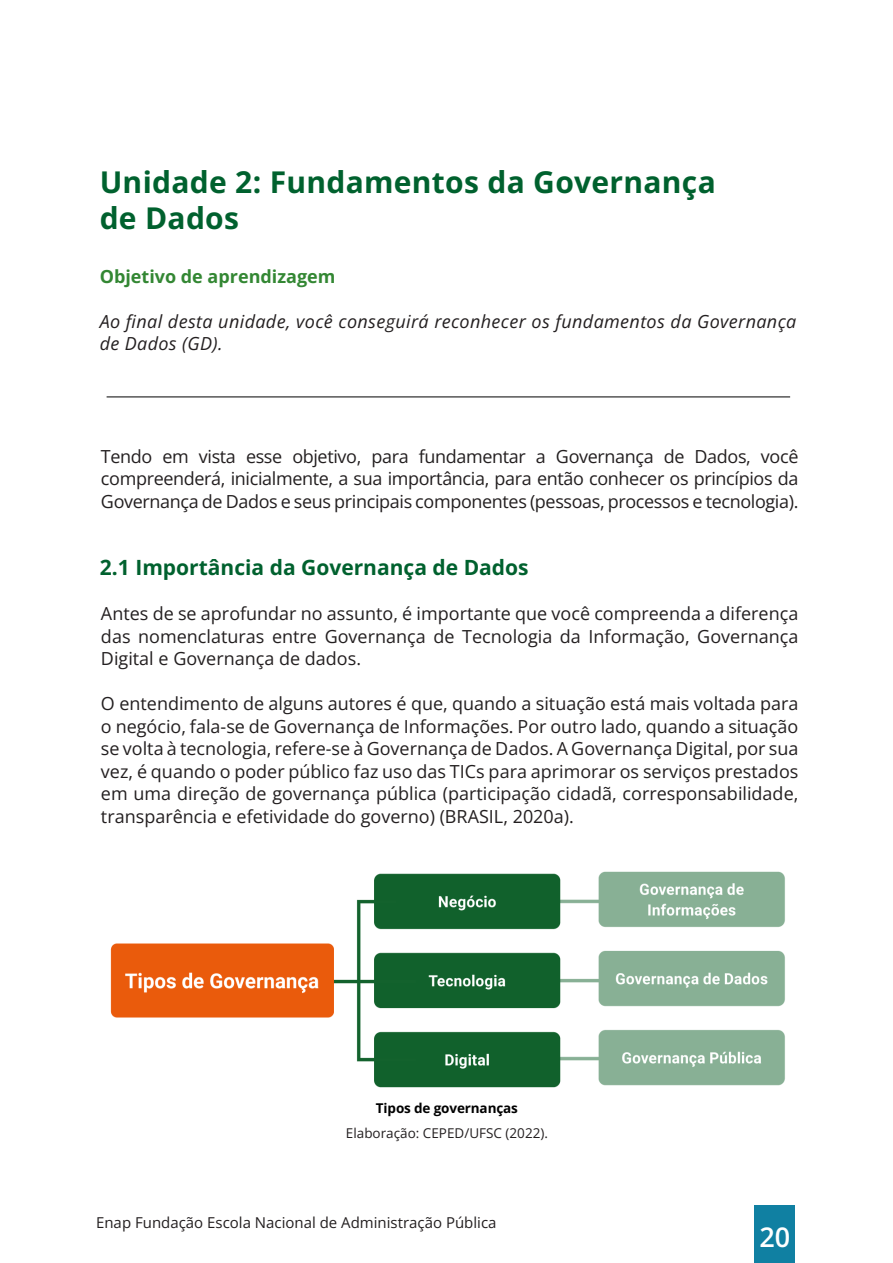
<style>
.page{position:relative;width:893px;height:1263px;background:#fff}
.page>*{position:absolute;margin:0;border:0;box-sizing:border-box;transform-origin:0 0}
.Titulo{font:700 30px/36px "Open Sans";letter-spacing:.01em;color:#00612e}
.t1{font:600 27px "Open Sans";color:#fff}
.Título_1_1{font:700 21px "Open Sans";color:#00612e}
.texto{font:18px/22.5px "Open Sans";color:#231f20;text-align:justify}
.texto-2{font:italic 18px/22.5px "Open Sans";letter-spacing:.02em;color:#231f20}
.Subtítulo{font:700 18px "Open Sans";color:#338733}
.t2{font:15px "Open Sans";color:#231f20}
.Fonte_da_figura{font:13.5px "Open Sans";color:#231f20}
.Figura{font:700 13.5px "Open Sans";letter-spacing:-.01em;color:#000}
</style>
<div class="page">
<div style="left:755px;top:1205px;width:40px;height:58px;background:#1080a2"></div>
<hr style="left:107px;top:397px;width:683px;height:1px;background:#000">
<img style="left:110px;top:871px;width:675px;height:217px">
<p class="Titulo" style="left:100px;top:163px;width:618px">Unidade 2: Fundamentos da Governança de Dados</p>
<p class="Subtítulo" style="left:100px;top:264px;width:237px">Objetivo de aprendizagem</p>
<p class="texto-2" style="left:100px;top:309px;width:698px">Ao final desta unidade, você conseguirá reconhecer os fundamentos da Governança de Dados (GD).</p>
<p class="texto" style="left:101px;top:444px;width:699px">Tendo em vista esse objetivo, para fundamentar a Governança de Dados, você compreenderá, inicialmente, a sua importância, para então conhecer os princípios da Governança de Dados e seus principais componentes (pessoas, processos e tecnologia).</p>
<p class="Título_1_1" style="left:100px;top:553px;width:430px">2.1 Importância da Governança de Dados</p>
<p class="texto" style="left:101px;top:602px;width:699px">Antes de se aprofundar no assunto, é importante que você compreenda a diferença das nomenclaturas entre Governança de Tecnologia da Informação, Governança Digital e Governança de dados.</p>
<p class="texto" style="left:101px;top:692px;width:699px">O entendimento de alguns autores é que, quando a situação está mais voltada para o negócio, fala-se de Governança de Informações. Por outro lado, quando a situação se volta à tecnologia, refere-se à Governança de Dados. A Governança Digital, por sua vez, é quando o poder público faz uso das TICs para aprimorar os serviços prestados em uma direção de governança pública (participação cidadã, corresponsabilidade, transparência e efetividade do governo) (BRASIL, 2020a).</p>
<p class="Figura" style="left:376px;top:1099px;width:143px">Tipos de governanças</p>
<p class="Fonte_da_figura" style="left:346px;top:1123px;width:204px">Elaboração: CEPED/UFSC (2022).</p>
<p class="t2" style="left:96px;top:1212px;width:402px">Enap Fundação Escola Nacional de Administração Pública</p>
<h2 class="t1" style="left:759px;top:1218px;width:32px">20</h2>
</div>
